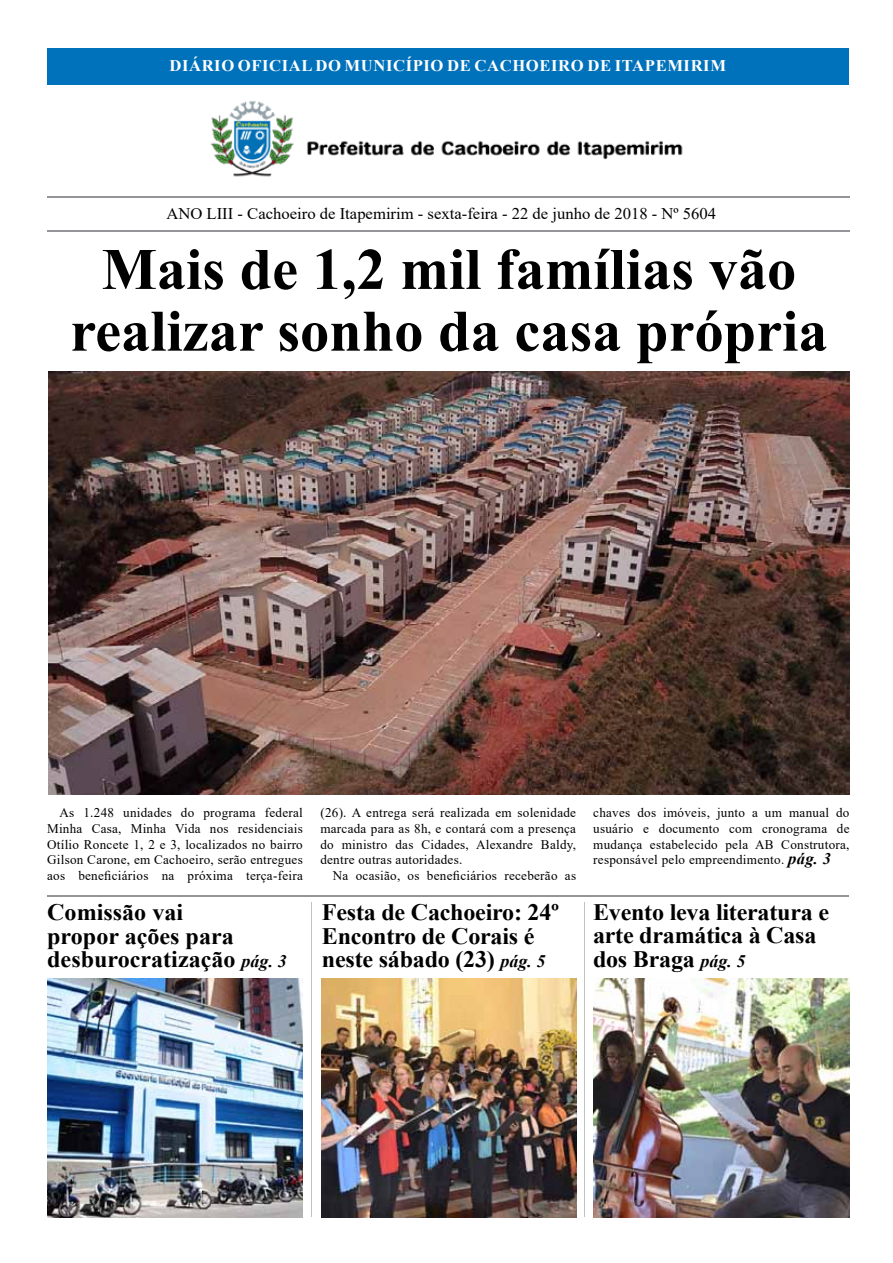
<style>
.page{position:relative;width:893px;height:1263px;background:#fff}
.page>*{position:absolute;margin:0;border:0;box-sizing:border-box;transform-origin:0 0}
.t1{font:700 58.8px/61.8px "Times New Roman";color:#000;text-align:center}
.t2{font:700 23.55px/23.5px "Times New Roman";letter-spacing:-.01em;color:#000}
.t3{font:16.2px "Times New Roman";color:#000}
.t4{font:700 16.2px "Times New Roman";letter-spacing:.035em;color:#fff}
.t5{font:13.2px/15.9px "Times New Roman";letter-spacing:.02em;color:#000;text-align:justify}
.s1{font-weight:700;font-style:italic;font-size:16.2px}
.s2{font-style:italic;font-size:17.55px}
</style>
<div class="page">
<img style="left:210px;top:101px;width:473px;height:76px">
<div style="left:47px;top:49px;width:802px;height:36px;background:#0072bc"></div>
<hr style="left:47px;top:895px;width:802px;height:1px;background:#939598">
<hr style="left:47px;top:196px;width:802px;height:2px;background:#939598">
<hr style="left:47px;top:230px;width:802px;height:2px;background:#939598">
<img style="left:48px;top:978px;width:255px;height:239px">
<img style="left:48px;top:371px;width:801px;height:424px">
<img style="left:594px;top:978px;width:255px;height:239px">
<img style="left:321px;top:978px;width:255px;height:239px">
<p class="t4" style="left:169px;top:54px;width:558px">DIÁRIO OFICIAL DO MUNICÍPIO DE CACHOEIRO DE ITAPEMIRIM</p>
<p class="t3" style="left:166px;top:202px;width:551px">ANO LIII - Cachoeiro de Itapemirim - sexta-feira - 22 de junho de 2018 - Nº 5604</p>
<h1 class="t1" style="left:70px;top:237px;width:759px">Mais de 1,2 mil famílias vão realizar sonho da casa própria</h1>
<p class="t5" style="left:47px;top:804px;width:257px;text-indent:12px">As 1.248 unidades do programa federal Minha Casa, Minha Vida nos residenciais Otílio Roncete 1, 2 e 3, localizados no bairro Gilson Carone, em Cachoeiro, serão entregues aos beneficiários na próxima terça-feira</p>
<p class="t5" style="left:320px;top:804px;width:257px">(26). A entrega será realizada em solenidade marcada para as 8h, e contará com a presença do ministro das Cidades, Alexandre Baldy, dentre outras autoridades.</p>
<p class="t5" style="left:333px;top:867px;width:245px">Na ocasião, os beneficiários receberão as</p>
<p class="t5" style="left:593px;top:804px;width:258px">chaves dos imóveis, junto a um manual do usuário e documento com cronograma de mudança estabelecido pela AB Construtora, responsável pelo empreendimento. <span class="s1">pág. 3</span></p>
<h2 class="t2" style="left:47px;top:900px;width:241px">Comissão vai<br>propor ações para desburocratização <span class="s2">pág. 3</span></h2>
<h2 class="t2" style="left:593px;top:899px;width:238px">Evento leva literatura e arte dramática à Casa dos Braga <span class="s2">pág. 5</span></h2>
<h2 class="t2" style="left:322px;top:900px;width:239px">Festa de Cachoeiro: 24º<br>Encontro de Corais é neste sábado (23) <span class="s2">pág. 5</span></h2>
</div>
